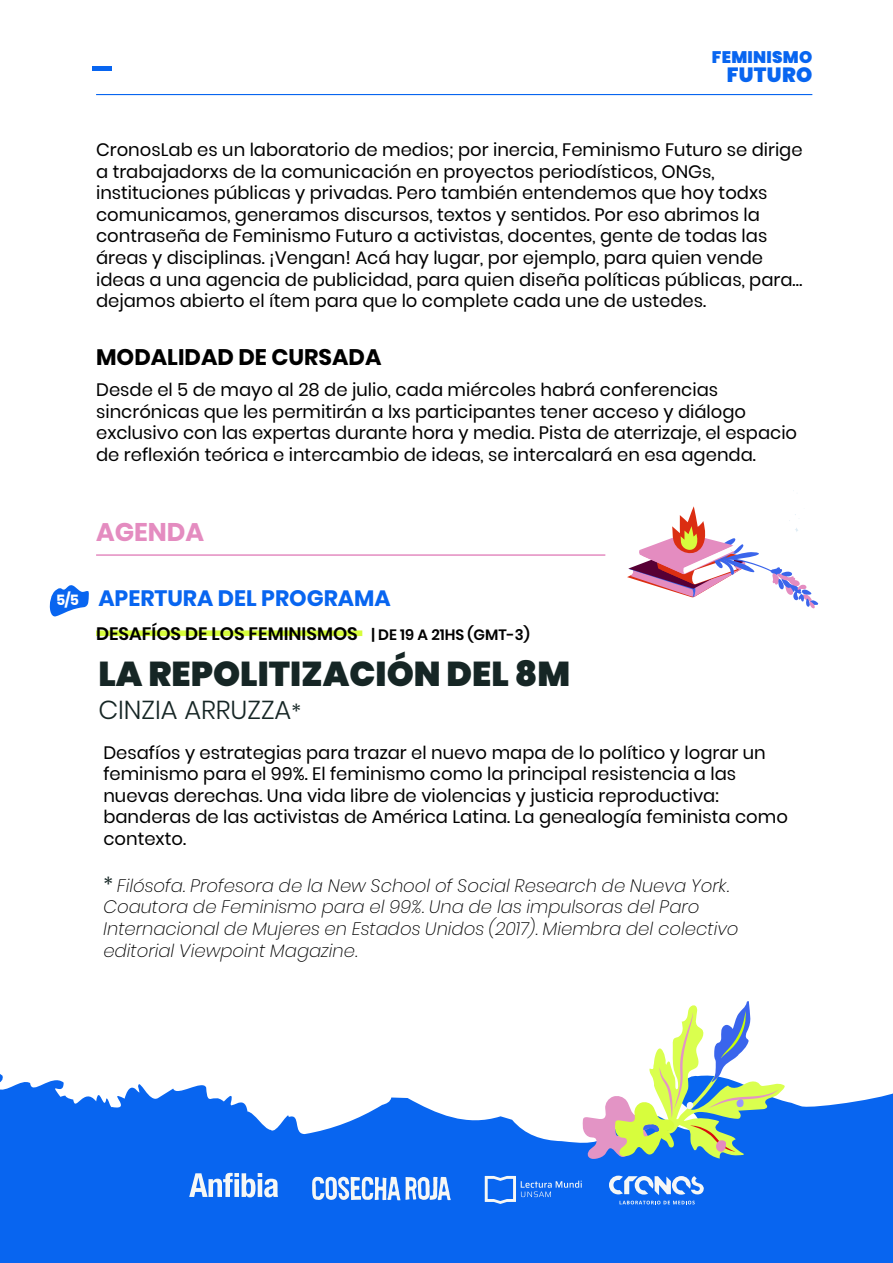
<style>
.page{position:relative;width:893px;height:1263px;background:#fff}
.page>*{position:absolute;margin:0;border:0;box-sizing:border-box;transform-origin:0 0}
.t1{font:900 34.5px "Poppins";color:#162625}
.t2{font:300 25.95px "Poppins";color:#162625}
.t3{font:700 25.5px "Poppins";color:#e48cc0}
.t4{font:700 22.5px "Poppins";color:#000}
.t5{font:700 22.2px "Poppins";color:#0865f0}
.t6{font:900 20.55px "Poppins";letter-spacing:.015em;color:#0865f0}
.t7{font:18px/21.6px "Poppins";color:#000}
.t8{font:italic 200 18px/21.6px "Poppins";color:#000}
.t9{font:600 18px "Poppins";color:#000}
.t10{font:900 16.8px "Poppins";letter-spacing:.015em;color:#0865f0}
.t11{font:600 15px "Poppins";color:#000}
.t12{font:700 14.25px "Poppins";color:#fff}
.s1{font-size:21px}
.s2{font-weight:300;font-style:normal;font-size:21px;color:#162625}
</style>
<div class="page">
<hr style="left:96px;top:94px;width:716px;height:1px;background:#0865f0">
<svg style="left:0;top:1074px;width:893px;height:189px;fill:#0865f0"></svg>
<svg style="left:582px;top:1001px;width:205px;height:158px"></svg>
<svg style="left:49px;top:585px;width:40px;height:32px"></svg>
<div style="left:96px;top:630px;width:266px;height:6px;background:#d7fd3d"></div>
<div style="left:92px;top:66px;width:19px;height:5px;background:#0865f0"></div>
<svg style="left:627px;top:506px;width:192px;height:103px"></svg>
<hr style="left:96px;top:554px;width:509px;height:2px;background:#e48cc0">
<svg style="left:189px;top:1173px;width:89px;height:24px"></svg>
<svg style="left:609px;top:1175px;width:95px;height:20px"></svg>
<svg style="left:619px;top:1201px;width:76px;height:3px"></svg>
<svg style="left:485px;top:1176px;width:97px;height:28px;background:#317ef0"></svg>
<svg style="left:312px;top:1176px;width:139px;height:24px"></svg>
<p class="t10" style="left:712px;top:47px;width:102px">FEMINISMO</p>
<p class="t6" style="left:727px;top:62px;width:87px">FUTURO</p>
<p class="t7" style="left:96px;top:139px;width:708px">CronosLab es un laboratorio de medios; por inercia, Feminismo Futuro se dirige a trabajadorxs de la comunicación en proyectos periodísticos, ONGs, instituciones públicas y privadas. Pero también entendemos que hoy todxs comunicamos, generamos discursos, textos y sentidos. Por eso abrimos la contraseña de Feminismo Futuro a activistas, docentes, gente de todas las áreas y disciplinas. ¡Vengan! Acá hay lugar, por ejemplo, para quien vende ideas a una agencia de publicidad, para quien diseña políticas públicas, para… dejamos abierto el ítem para que lo complete cada une de ustedes.</p>
<p class="t4" style="left:96px;top:344px;width:287px">MODALIDAD DE CURSADA</p>
<p class="t7" style="left:96px;top:379px;width:703px">Desde el 5 de mayo al 28 de julio, cada miércoles habrá conferencias sincrónicas que les permitirán a lxs participantes tener acceso y diálogo exclusivo con las expertas durante hora y media. Pista de aterrizaje, el espacio de reflexión teórica e intercambio de ideas, se intercalará en esa agenda.</p>
<h3 class="t3" style="left:96px;top:517px;width:110px">AGENDA</h3>
<p class="t12" style="left:56px;top:592px;width:24px">5/5</p>
<p class="t5" style="left:98px;top:585px;width:294px">APERTURA DEL PROGRAMA</p>
<p class="t9" style="left:96px;top:624px;width:263px">DESAFÍOS DE LOS FEMINISMOS</p>
<p class="t11" style="left:371px;top:626px;width:160px">| DE 19 A 21HS (GMT-3)</p>
<h1 class="t1" style="left:98px;top:654px;width:473px">LA REPOLITIZACIÓN DEL 8M</h1>
<h2 class="t2" style="left:98px;top:695px;width:204px">CINZIA ARRUZZA<span class="s1">*</span></h2>
<p class="t7" style="left:103px;top:741px;width:686px">Desafíos y estrategias para trazar el nuevo mapa de lo político y lograr un feminismo para el 99%. El feminismo como la principal resistencia a las nuevas derechas. Una vida libre de violencias y justicia reproductiva: banderas de las activistas de América Latina. La genealogía feminista como contexto.</p>
<p class="t8" style="left:103px;top:875px;width:637px"><span class="s2">*</span> Filósofa. Profesora de la New School of Social Research de Nueva York.<br>Coautora de Feminismo para el 99%. Una de las impulsoras del Paro Internacional de Mujeres en Estados Unidos (2017). Miembra del colectivo editorial Viewpoint Magazine.</p>
</div>
